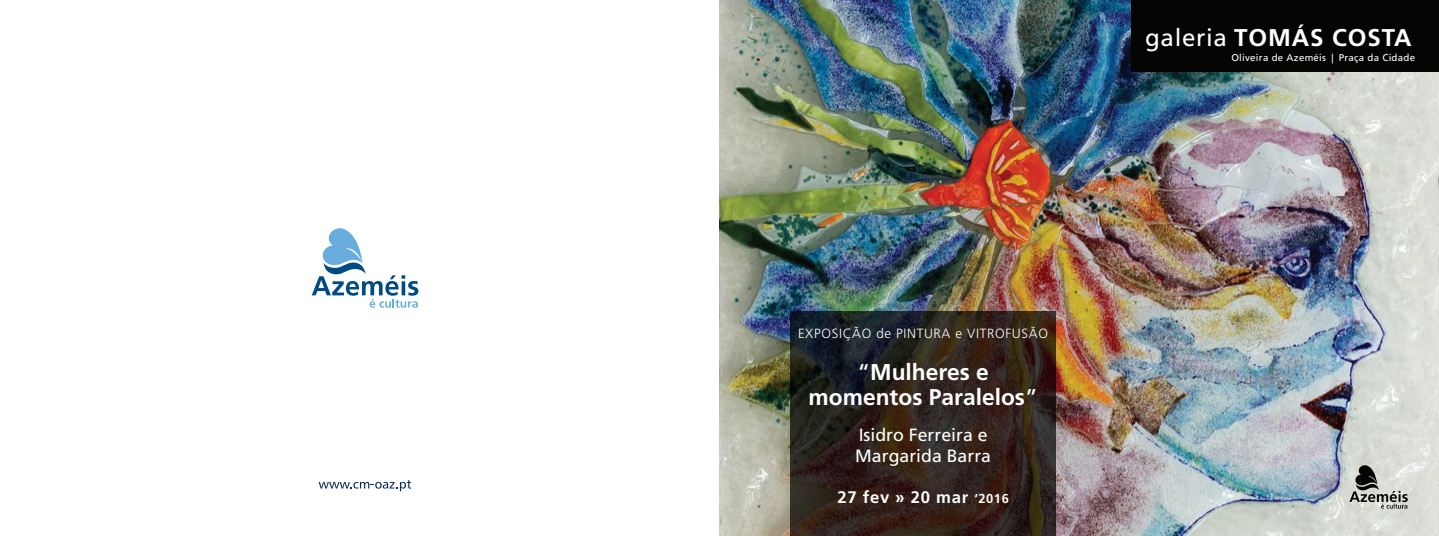
<style>
.page{position:relative;width:1439px;height:536px;background:#fff}
.page>*{position:absolute;margin:0;border:0;box-sizing:border-box;transform-origin:0 0}
.t1{font:700 24.12px "Frutiger";letter-spacing:.035em;color:#fff}
.t2{font:700 22.75px/25px "Frutiger";color:#fff;text-align:center}
.t3{font:17.75px/21.2px "Frutiger";color:#fff}
.t4{font:700 16.75px "Frutiger";letter-spacing:.045em;color:#fff}
.t5{font:300 13.38px "Frutiger";letter-spacing:.05em;color:#fff}
.t6{font:9.75px "Frutiger";letter-spacing:.025em;color:#fff}
.s1{font-weight:400}
.s2{font-size:12.88px}
</style>
<div class="page">
<img style="left:719px;top:0;width:720px;height:535px">
<svg style="left:790px;top:310px;width:266px;height:225px;background:#2c221c"></svg>
<svg style="left:312px;top:228px;width:106px;height:79px"></svg>
<svg style="left:319px;top:480px;width:92px;height:10px"></svg>
<svg style="left:1349px;top:464px;width:58px;height:44px;background:#a4a7a2"></svg>
<div style="left:1132px;top:0;width:307px;height:71px;background:#040503"></div>
<h1 class="t1" style="left:1145px;top:23px;width:268px"><span class="s1">galeria</span> TOMÁS COSTA</h1>
<p class="t6" style="left:1231px;top:52px;width:185px">Oliveira de Azeméis | Praça da Cidade</p>
<h3 class="t5" style="left:798px;top:325px;width:251px">EXPOSIÇÃO de PINTURA e VITROFUSÃO</h3>
<h2 class="t2" style="left:808px;top:359px;width:231px"><span class="s1">“</span>Mulheres e momentos Paralelos<span class="s1">”</span></h2>
<h3 class="t3" style="left:855px;top:423px;width:137px">Isidro Ferreira e<br>Margarida Barra</h3>
<h3 class="t4" style="left:837px;top:486px;width:173px">27 fev » 20 mar <span class="s2">‘2016</span></h3>
</div>
